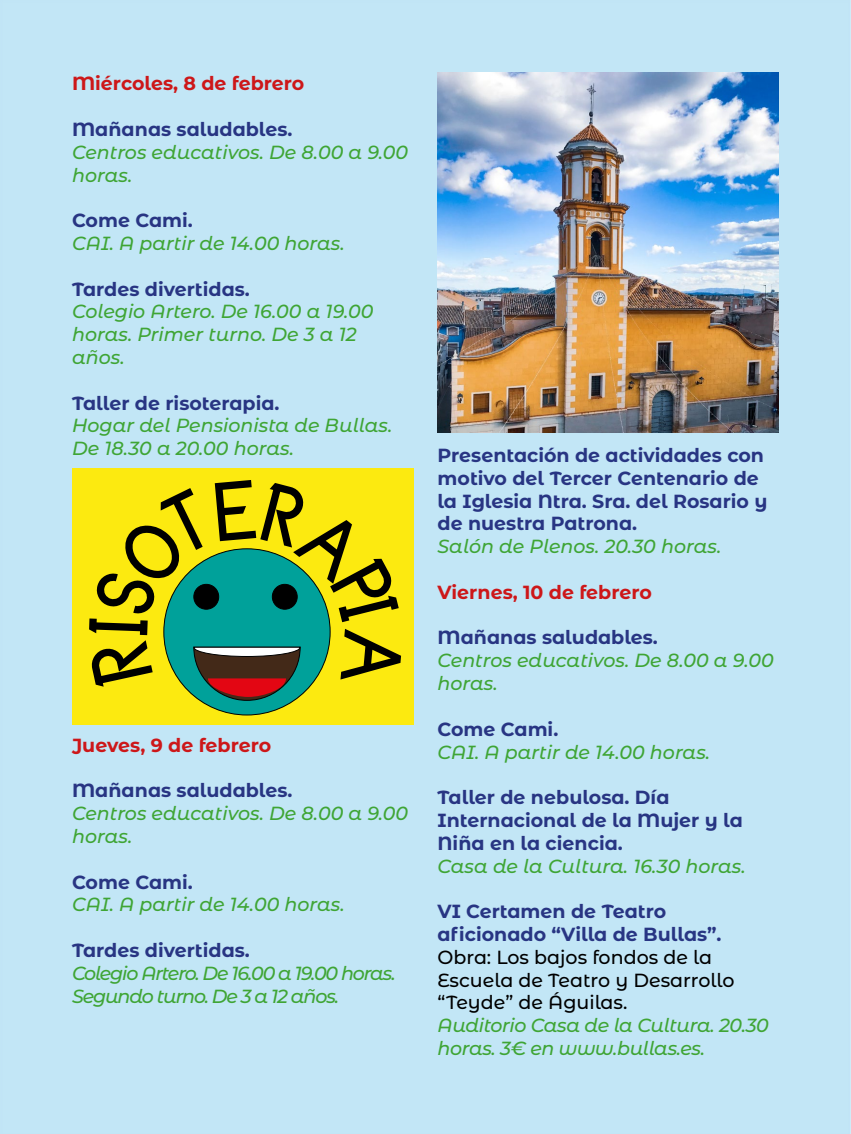
<style>
.page{position:relative;width:851px;height:1134px;background:#c2e6f6}
.page>*{position:absolute;margin:0;border:0;box-sizing:border-box;transform-origin:0 0}
.t1{font:700 19px/22.8px "Montserrat Alternates";color:#283583}
.t2{font:italic 500 19px/22.8px "Montserrat Alternates";color:#3fa535}
.t3{font:500 19px/22.8px "Montserrat Alternates";color:#000}
.t4{font:italic 500 19px/22.8px "Montserrat Alternates";letter-spacing:-.06em;color:#3fa535}
.t5{font:700 19px "Montserrat Alternates";color:#cd1719}
.t6{font:italic 500 19px/22.8px "Montserrat Alternates";letter-spacing:-.02em;color:#3fa535}
</style>
<div class="page">
<img style="left:437px;top:72px;width:341px;height:360px">
<div style="left:72px;top:468px;width:341px;height:256px;background:#fcea10"></div>
<div style="left:164px;top:549px;width:166px;height:166px;background:#00a19a;border-radius:50%"></div>
<svg style="left:89px;top:480px;width:312px;height:221px"></svg>
<p class="t5" style="left:72px;top:70px;width:234px">Miércoles, 8 de febrero</p>
<p class="t1" style="left:72px;top:117px;width:222px">Mañanas saludables.</p>
<p class="t2" style="left:72px;top:140px;width:338px">Centros educativos. De 8.00 a 9.00 horas.</p>
<p class="t1" style="left:72px;top:208px;width:122px">Come Cami.</p>
<p class="t2" style="left:72px;top:231px;width:274px">CAI. A partir de 14.00 horas.</p>
<p class="t1" style="left:72px;top:276px;width:179px">Tardes divertidas.</p>
<p class="t2" style="left:72px;top:299px;width:303px">Colegio Artero. De 16.00 a 19.00 horas. Primer turno. De 3 a 12 años.</p>
<p class="t1" style="left:72px;top:390px;width:209px">Taller de risoterapia.</p>
<p class="t2" style="left:72px;top:413px;width:322px">Hogar del Pensionista de Bullas.<br>De 18.30 a 20.00 horas.</p>
<p class="t5" style="left:72px;top:731px;width:201px">Jueves, 9 de febrero</p>
<p class="t1" style="left:72px;top:778px;width:222px">Mañanas saludables.</p>
<p class="t2" style="left:72px;top:801px;width:338px">Centros educativos. De 8.00 a 9.00 horas.</p>
<p class="t1" style="left:72px;top:869px;width:122px">Come Cami.</p>
<p class="t2" style="left:72px;top:892px;width:274px">CAI. A partir de 14.00 horas.</p>
<p class="t1" style="left:72px;top:938px;width:179px">Tardes divertidas.</p>
<p class="t4" style="left:72px;top:961px;width:325px">Colegio Artero. De 16.00 a 19.00 horas.<br>Segundo turno. De 3 a 12 años.</p>
<p class="t1" style="left:437px;top:443px;width:331px">Presentación de actividades con motivo del Tercer Centenario de la Iglesia Ntra. Sra. del Rosario y de nuestra Patrona.</p>
<p class="t2" style="left:437px;top:534px;width:285px">Salón de Plenos. 20.30 horas.</p>
<p class="t5" style="left:437px;top:578px;width:216px">Viernes, 10 de febrero</p>
<p class="t1" style="left:437px;top:625px;width:222px">Mañanas saludables.</p>
<p class="t2" style="left:437px;top:648px;width:338px">Centros educativos. De 8.00 a 9.00 horas.</p>
<p class="t1" style="left:437px;top:717px;width:122px">Come Cami.</p>
<p class="t2" style="left:437px;top:740px;width:274px">CAI. A partir de 14.00 horas.</p>
<p class="t1" style="left:437px;top:785px;width:307px">Taller de nebulosa. Día<br>Internacional de la Mujer y la<br>Niña en la ciencia.</p>
<p class="t2" style="left:437px;top:854px;width:310px">Casa de la Cultura. 16.30 horas.</p>
<p class="t1" style="left:437px;top:899px;width:285px">VI Certamen de Teatro aficionado “Villa de Bullas”.</p>
<p class="t3" style="left:437px;top:945px;width:298px">Obra: Los bajos fondos de la<br>Escuela de Teatro y Desarrollo “Teyde” de Águilas.</p>
<p class="t6" style="left:437px;top:1013px;width:333px">Auditorio Casa de la Cultura. 20.30 horas. 3€ en www.bullas.es.</p>
</div>
